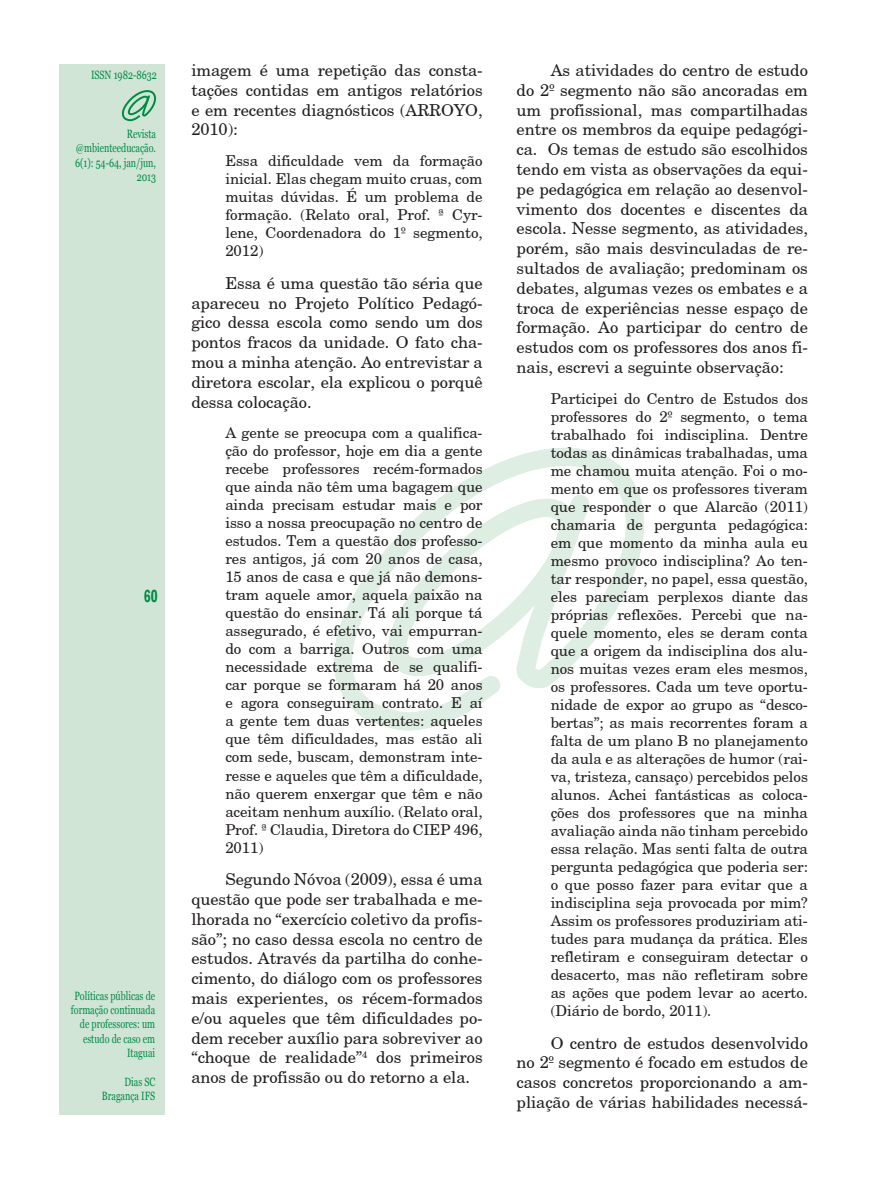
<style>
.page{position:relative;width:893px;height:1191px;background:#fff}
.page>*{position:absolute;margin:0;border:0;box-sizing:border-box;transform-origin:0 0}
.t1{font:600 condensed 18px "Franklin Gothic";color:#008b43;scale:.75 1}
.texto_miolo_01{font:16.5px/19.8px "New Century Schoolbook";letter-spacing:-.005em;color:#231f20;text-align:justify}
.recuo_de_texto_miolo{font:15px/18px "New Century Schoolbook";letter-spacing:-.005em;color:#231f20;text-align:justify}
.t2{font:12px/14.4px "Georgia";color:#008b43;text-align:right;scale:.75 1}
</style>
<div class="page">
<div style="left:60px;top:64px;width:105px;height:1050px;background:#d1e5d7"></div>
<svg style="left:334px;top:447px;width:310px;height:284px"></svg>
<svg style="left:121px;top:90px;width:35px;height:32px"></svg>
<p class="t2" style="left:91px;top:68px;width:89px">ISSN 1982-8632</p>
<p class="t2" style="left:75px;top:127px;width:109px">Revista @mbienteeducação.<br>6(1): 54-64, jan/jun,<br>2013</p>
<p class="t1" style="left:144px;top:583px;width:20px">60</p>
<p class="t2" style="left:71px;top:988px;width:114px">Políticas públicas de formação continuada de professores: um estudo de caso em<br>Itaguai</p>
<p class="t2" style="left:102px;top:1075px;width:73px">Dias SC<br>Bragança IFS</p>
<p class="texto_miolo_01" style="left:191px;top:60px;width:293px">imagem é uma repetição das consta&shy;tações contidas em antigos relatórios e em recentes diagnósticos (ARROYO, 2010):</p>
<p class="recuo_de_texto_miolo" style="left:225px;top:151px;width:259px">Essa dificuldade vem da formação inicial. Elas chegam muito cruas, com muitas dúvidas. É um problema de formação. (Relato oral, Prof. ª Cyr&shy;lene, Coordenadora do 1º segmento, 2012)</p>
<p class="texto_miolo_01" style="left:191px;top:272px;width:293px;text-indent:34px">Essa é uma questão tão séria que apareceu no Projeto Político Pedagó&shy;gico dessa escola como sendo um dos pontos fracos da unidade. O fato cha&shy;mou a minha atenção. Ao entrevistar a diretora escolar, ela explicou o porquê dessa colocação.</p>
<p class="recuo_de_texto_miolo" style="left:225px;top:423px;width:259px">A gente se preocupa com a qualifica&shy;ção do professor, hoje em dia a gente recebe professores recém-formados que ainda não têm uma bagagem que ainda precisam estudar mais e por isso a nossa preocupação no centro de estudos. Tem a questão dos professo&shy;res antigos, já com 20 anos de casa, 15 anos de casa e que já não demons&shy;tram aquele amor, aquela paixão na questão do ensinar. Tá ali porque tá assegurado, é efetivo, vai empurran&shy;do com a barriga. Outros com uma necessidade extrema de se qualifi&shy;car porque se formaram há 20 anos e agora conseguiram contrato. E aí a gente tem duas vertentes: aqueles que têm dificuldades, mas estão ali com sede, buscam, demonstram inte&shy;resse e aqueles que têm a dificuldade, não querem enxergar que têm e não aceitam nenhum auxílio. (Relato oral, Prof. ª Claudia, Diretora do CIEP 496, 2011)</p>
<p class="texto_miolo_01" style="left:191px;top:869px;width:293px;text-indent:34px">Segundo Nóvoa (2009), essa é uma questão que pode ser trabalhada e me&shy;lhorada no “exercício coletivo da profis&shy;são”; no caso dessa escola no centro de estudos. Através da partilha do conhe&shy;cimento, do diálogo com os professores mais experientes, os récem-formados e/ou aqueles que têm dificuldades po&shy;dem receber auxílio para sobreviver ao “choque de realidade”<sup>4</sup> dos primeiros anos de profissão ou do retorno a ela.</p>
<p class="texto_miolo_01" style="left:517px;top:60px;width:293px;text-indent:34px">As atividades do centro de estudo do 2º segmento não são ancoradas em um profissional, mas compartilhadas entre os membros da equipe pedagógi&shy;ca. Os temas de estudo são escolhidos tendo em vista as observações da equi&shy;pe pedagógica em relação ao desenvol&shy;vimento dos docentes e discentes da escola. Nesse segmento, as atividades, porém, são mais desvinculadas de re&shy;sultados de avaliação; predominam os debates, algumas vezes os embates e a troca de experiências nesse espaço de formação. Ao participar do centro de estudos com os professores dos anos fi&shy;nais, escrevi a seguinte observação:</p>
<p class="recuo_de_texto_miolo" style="left:551px;top:389px;width:259px">Participei do Centro de Estudos dos professores do 2º segmento, o tema trabalhado foi indisciplina. Dentre todas as dinâmicas trabalhadas, uma me chamou muita atenção. Foi o mo&shy;mento em que os professores tiveram que responder o que Alarcão (2011) chamaria de pergunta pedagógica: em que momento da minha aula eu mesmo provoco indisciplina? Ao ten&shy;tar responder, no papel, essa questão, eles pareciam perplexos diante das próprias reflexões. Percebi que na&shy;quele momento, eles se deram conta que a origem da indisciplina dos alu&shy;nos muitas vezes eram eles mesmos, os professores. Cada um teve oportu&shy;nidade de expor ao grupo as “desco&shy;bertas”; as mais recorrentes foram a falta de um plano B no planejamento da aula e as alterações de humor (rai&shy;va, tristeza, cansaço) percebidos pelos alunos. Achei fantásticas as coloca&shy;ções dos professores que na minha avaliação ainda não tinham percebido essa relação. Mas senti falta de outra pergunta pedagógica que poderia ser: o que posso fazer para evitar que a indisciplina seja provocada por mim?<br>Assim os professores produziriam ati&shy;tudes para mudança da prática. Eles refletiram e conseguiram detectar o desacerto, mas não refletiram sobre as ações que podem levar ao acerto. (Diário de bordo, 2011).</p>
<p class="texto_miolo_01" style="left:517px;top:1032px;width:293px;text-indent:34px">O centro de estudos desenvolvido no 2º segmento é focado em estudos de casos concretos proporcionando a am&shy;pliação de várias habilidades necessá-</p>
</div>
